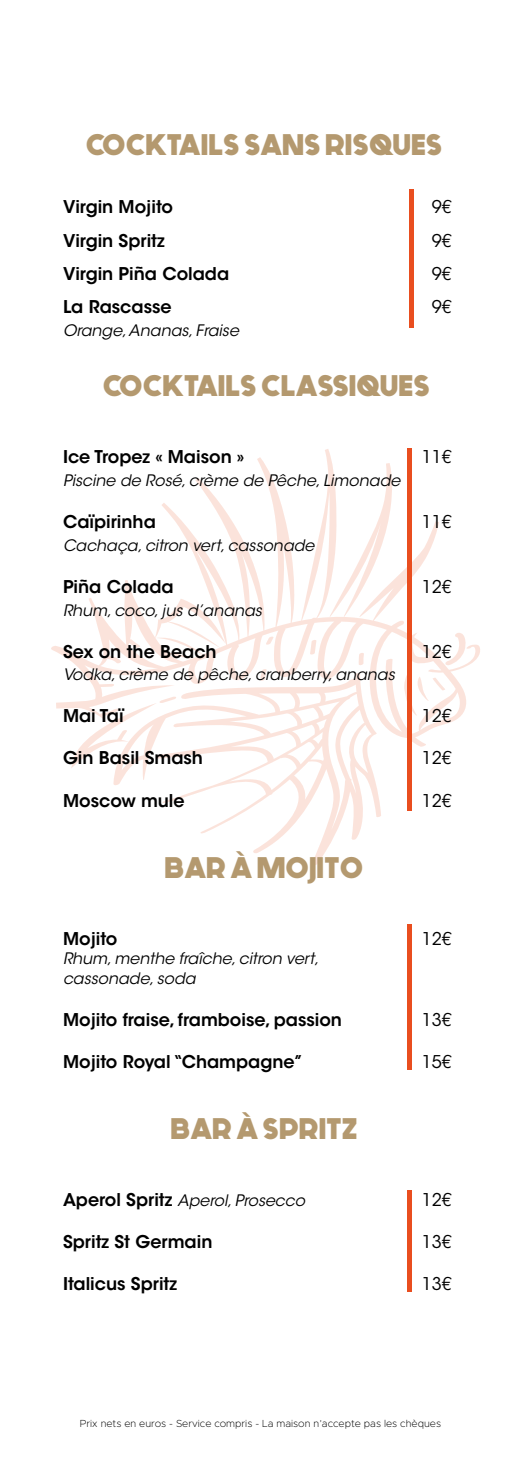
<style>
.page{position:relative;width:521px;height:1474px;background:#fff}
.page>*{position:absolute;margin:0;border:0;box-sizing:border-box;transform-origin:0 0}
.t1{font:700 29.75px "Generica";color:#b4996f}
.t2{font:600 17.5px "ITC Avant Garde Std";color:#000}
.t3{font:17.5px "ITC Avant Garde Std";color:#000}
.t4{font:italic 15.75px/19.2px "ITC Avant Garde Std";color:#000}
.t5{font:200 10.33px "Metropolis";color:#000}
.s1{font-weight:600;font-style:normal;font-size:17.5px}
</style>
<div class="page">
<svg style="left:51px;top:448px;width:429px;height:417px"></svg>
<svg style="left:445px;top:632px;width:21px;height:33px"></svg>
<hr style="left:410px;top:189px;width:4px;height:139px;background:#e94e1f">
<hr style="left:407px;top:448px;width:4px;height:363px;background:#e94e1f">
<div style="left:407px;top:924px;width:5px;height:145px;background:#e94e1f"></div>
<div style="left:407px;top:1190px;width:5px;height:101px;background:#e94e1f"></div>
<h1 class="t1" style="left:86px;top:126px;width:358px">COCKTAILS SANS RISQUES</h1>
<p class="t2" style="left:63px;top:196px;width:112px">Virgin Mojito</p>
<p class="t3" style="left:432px;top:196px;width:21px">9€</p>
<p class="t2" style="left:63px;top:229px;width:103px">Virgin Spritz</p>
<p class="t3" style="left:432px;top:230px;width:21px">9€</p>
<p class="t2" style="left:63px;top:262px;width:168px">Virgin Piña Colada</p>
<p class="t3" style="left:432px;top:263px;width:21px">9€</p>
<p class="t2" style="left:63px;top:296px;width:110px">La Rascasse</p>
<p class="t3" style="left:432px;top:296px;width:21px">9€</p>
<p class="t4" style="left:63px;top:321px;width:177px">Orange, Ananas, Fraise</p>
<h1 class="t1" style="left:103px;top:368px;width:328px">COCKTAILS CLASSIQUES</h1>
<p class="t2" style="left:63px;top:446px;width:183px">Ice Tropez « Maison »</p>
<p class="t3" style="left:422px;top:446px;width:31px">11€</p>
<p class="t4" style="left:63px;top:471px;width:339px">Piscine de Rosé, crème de Pêche, Limonade</p>
<p class="t2" style="left:63px;top:510px;width:94px">Caïpirinha</p>
<p class="t3" style="left:422px;top:511px;width:31px">11€</p>
<p class="t4" style="left:63px;top:536px;width:253px">Cachaça, citron vert, cassonade</p>
<p class="t2" style="left:63px;top:575px;width:112px">Piña Colada</p>
<p class="t3" style="left:422px;top:576px;width:31px">12€</p>
<p class="t4" style="left:63px;top:600px;width:201px">Rhum, coco, jus d’ananas</p>
<p class="t2" style="left:63px;top:640px;width:155px">Sex on the Beach</p>
<p class="t3" style="left:422px;top:640px;width:31px">12€</p>
<p class="t4" style="left:63px;top:665px;width:333px">Vodka, crème de pêche, cranberry, ananas</p>
<p class="t2" style="left:63px;top:705px;width:62px">Mai Taï</p>
<p class="t3" style="left:422px;top:705px;width:31px">12€</p>
<p class="t2" style="left:63px;top:747px;width:142px">Gin Basil Smash</p>
<p class="t3" style="left:422px;top:747px;width:31px">12€</p>
<p class="t2" style="left:63px;top:789px;width:123px">Moscow mule</p>
<p class="t3" style="left:422px;top:789px;width:31px">12€</p>
<h1 class="t1" style="left:165px;top:849px;width:200px">BAR À MOJITO</h1>
<p class="t2" style="left:63px;top:927px;width:56px">Mojito</p>
<p class="t3" style="left:422px;top:928px;width:31px">12€</p>
<p class="t4" style="left:63px;top:949px;width:257px">Rhum, menthe fraîche, citron vert, cassonade, soda</p>
<p class="t2" style="left:63px;top:1008px;width:280px">Mojito fraise, framboise, passion</p>
<p class="t3" style="left:422px;top:1008px;width:31px">13€</p>
<p class="t2" style="left:63px;top:1050px;width:241px">Mojito Royal ‘‘Champagne’’</p>
<p class="t3" style="left:422px;top:1050px;width:31px">15€</p>
<h1 class="t1" style="left:170px;top:1110px;width:189px">BAR À SPRITZ</h1>
<p class="t4" style="left:63px;top:1191px;width:243px"><span class="s1">Aperol Spritz</span> Aperol, Prosecco</p>
<p class="t3" style="left:422px;top:1189px;width:31px">12€</p>
<p class="t2" style="left:63px;top:1230px;width:151px">Spritz St Germain</p>
<p class="t3" style="left:422px;top:1231px;width:31px">13€</p>
<p class="t2" style="left:63px;top:1272px;width:116px">Italicus Spritz</p>
<p class="t3" style="left:422px;top:1273px;width:31px">13€</p>
<p class="t5" style="left:80px;top:1417px;width:362px">Prix nets en euros - Service compris - La maison n’accepte pas les chèques</p>
</div>
